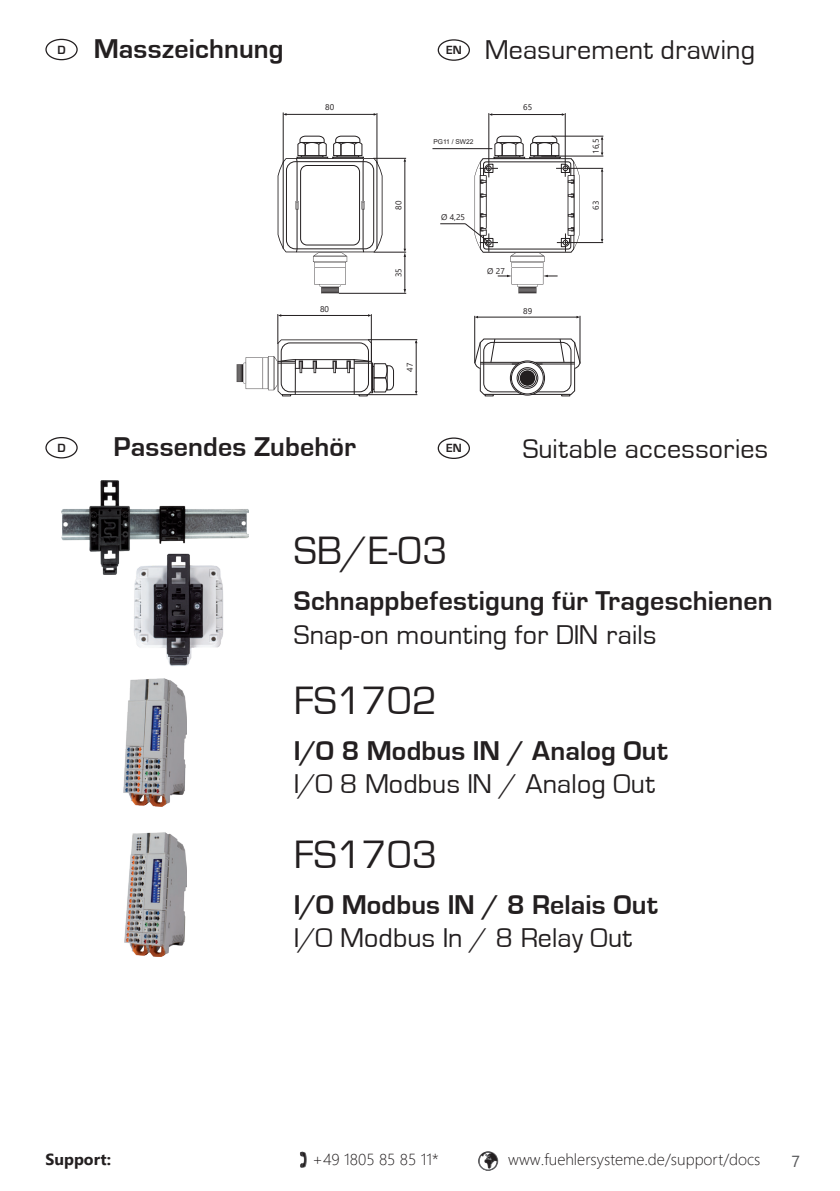
<style>
.page{position:relative;width:840px;height:1191px;background:#fff}
.page>*{position:absolute;margin:0;border:0;box-sizing:border-box;transform-origin:0 0}
.t1{font:40.8px "Eurostile";color:#231f20}
.headerDE{font:700 28px "Eurostile";letter-spacing:.005em;color:#231f20}
.headerDE-2{font:28px "Eurostile";letter-spacing:.005em;color:#231f20}
.t2{font:300 16px "Segoe UI";color:#231f20}
.t3{font:700 16px "Segoe UI";color:#231f20}
.t4{font:16px "Segoe UI";color:#57585a}
.t5{font:700 12.2px "Eurostile";color:#231f20}
.t6{font:8.4px "Segoe UI";color:#231f20}
.t7{font:6.6px "Arial";color:#231f20}
.s1{color:#8a8c8f}
</style>
<div class="page">
<svg style="left:246px;top:112px;width:357px;height:284px"></svg>
<div style="left:510px;top:256px;width:34px;height:6px;background:#fff"></div>
<div style="left:511px;top:262px;width:31px;height:5px;background:#fff"></div>
<div style="left:313px;top:256px;width:33px;height:6px;background:#fff"></div>
<div style="left:314px;top:262px;width:31px;height:5px;background:#fff"></div>
<svg style="left:314px;top:267px;width:32px;height:26px"></svg>
<svg style="left:474px;top:338px;width:106px;height:58px"></svg>
<div style="left:268px;top:356px;width:6px;height:34px;background:#afaeae"></div>
<div style="left:268px;top:356px;width:5px;height:34px;background:#fff"></div>
<svg style="left:262px;top:357px;width:6px;height:32px"></svg>
<svg style="left:263px;top:357px;width:4px;height:32px"></svg>
<svg style="left:274px;top:339px;width:120px;height:57px"></svg>
<svg style="left:236px;top:357px;width:26px;height:32px"></svg>
<svg style="left:277px;top:135px;width:105px;height:121px"></svg>
<hr style="left:285px;top:114px;width:89px;height:1px;background:#231f20">
<hr style="left:579px;top:316px;width:1px;height:47px;background:#231f20">
<hr style="left:474px;top:316px;width:1px;height:47px;background:#231f20">
<hr style="left:477px;top:317px;width:101px;height:1px;background:#231f20">
<hr style="left:404px;top:256px;width:1px;height:34px;background:#231f20">
<svg style="left:497px;top:267px;width:60px;height:26px"></svg>
<hr style="left:488px;top:113px;width:1px;height:57px;background:#231f20">
<hr style="left:564px;top:113px;width:1px;height:56px;background:#231f20">
<hr style="left:492px;top:114px;width:70px;height:1px;background:#231f20">
<svg style="left:488px;top:113px;width:4px;height:3px"></svg>
<hr style="left:564px;top:168px;width:38px;height:1px;background:#231f20">
<hr style="left:565px;top:242px;width:37px;height:1px;background:#231f20">
<hr style="left:601px;top:170px;width:1px;height:70px;background:#231f20">
<svg style="left:600px;top:168px;width:3px;height:4px"></svg>
<hr style="left:373px;top:158px;width:33px;height:1px;background:#231f20">
<hr style="left:404px;top:160px;width:1px;height:89px;background:#231f20">
<hr style="left:373px;top:252px;width:33px;height:1px;background:#231f20">
<hr style="left:339px;top:293px;width:67px;height:1px;background:#231f20">
<svg style="left:403px;top:249px;width:3px;height:8px"></svg>
<hr style="left:283px;top:112px;width:1px;height:51px;background:#231f20">
<hr style="left:376px;top:113px;width:1px;height:50px;background:#231f20">
<svg style="left:440px;top:135px;width:139px;height:121px"></svg>
<hr style="left:541px;top:156px;width:62px;height:1px;background:#231f20">
<hr style="left:551px;top:136px;width:52px;height:1px;background:#231f20">
<svg style="left:600px;top:136px;width:3px;height:20px"></svg>
<hr style="left:432px;top:148px;width:60px;height:1px;background:#231f20">
<hr style="left:368px;top:339px;width:49px;height:1px;background:#231f20">
<hr style="left:367px;top:394px;width:50px;height:1px;background:#231f20">
<hr style="left:415px;top:341px;width:1px;height:51px;background:#231f20">
<hr style="left:371px;top:314px;width:1px;height:47px;background:#231f20">
<hr style="left:277px;top:314px;width:1px;height:30px;background:#231f20">
<hr style="left:280px;top:315px;width:89px;height:1px;background:#231f20">
<img style="left:62px;top:481px;width:186px;height:93px">
<img style="left:133px;top:552px;width:90px;height:114px">
<img style="left:124px;top:678px;width:62px;height:129px">
<img style="left:124px;top:832px;width:62px;height:124px">
<div style="left:45px;top:39px;width:33px;height:21px;border:1px solid #231f20;border-radius:50%"></div>
<div style="left:437px;top:39px;width:32px;height:22px;border:1px solid #231f20;border-radius:50%"></div>
<div style="left:45px;top:437px;width:33px;height:21px;border:1px solid #231f20;border-radius:50%"></div>
<div style="left:437px;top:437px;width:32px;height:22px;border:1px solid #231f20;border-radius:50%"></div>
<p class="t5" style="left:57px;top:43px;width:10px">D</p>
<p class="headerDE" style="left:94px;top:33px;width:191px">Masszeichnung</p>
<p class="t5" style="left:446px;top:43px;width:17px">EN</p>
<p class="headerDE-2" style="left:484px;top:35px;width:271px">Measurement drawing</p>
<p class="t6" style="left:325px;top:99px;width:10px">80</p>
<p class="t6" style="left:320px;top:301px;width:10px">80</p>
<p class="t7" style="left:433px;top:138px;width:42px">PG11 / SW22</p>
<p class="t6" style="left:523px;top:99px;width:10px">65</p>
<p class="t6" style="left:390px;top:210px;width:10px;rotate:-90deg">80</p>
<p class="t6" style="left:390px;top:277px;width:10px;rotate:-90deg">35</p>
<p class="t6" style="left:402px;top:372px;width:10px;rotate:-90deg">47</p>
<p class="t6" style="left:441px;top:209px;width:25px">Ø 4,25</p>
<p class="t6" style="left:487px;top:263px;width:19px">Ø 27</p>
<p class="t6" style="left:523px;top:303px;width:10px">89</p>
<p class="t6" style="left:587px;top:153px;width:17px;rotate:-90deg">16,5</p>
<p class="t6" style="left:587px;top:210px;width:10px;rotate:-90deg">63</p>
<p class="t5" style="left:57px;top:441px;width:10px">D</p>
<p class="headerDE" style="left:113px;top:431px;width:244px">Passendes Zubehör</p>
<p class="t5" style="left:446px;top:441px;width:17px">EN</p>
<p class="headerDE-2" style="left:522px;top:433px;width:247px">Suitable accessories</p>
<p class="t1" style="left:294px;top:529px;width:155px">SB/E-03</p>
<p class="headerDE" style="left:294px;top:585px;width:480px">Schnappbefestigung für Trageschienen</p>
<p class="headerDE-2" style="left:294px;top:619px;width:363px">Snap-on mounting for DIN rails</p>
<p class="t1" style="left:294px;top:678px;width:144px">FS1702</p>
<p class="headerDE" style="left:294px;top:735px;width:375px">I/O 8 Modbus IN / Analog Out</p>
<p class="headerDE-2" style="left:294px;top:769px;width:362px">I/O 8 Modbus IN / Analog Out</p>
<p class="t1" style="left:294px;top:832px;width:144px">FS1703</p>
<p class="headerDE" style="left:294px;top:889px;width:365px">I/O Modbus IN / 8 Relais Out</p>
<p class="headerDE-2" style="left:294px;top:923px;width:339px">I/O Modbus In / 8 Relay Out</p>
<p class="t3" style="left:45px;top:1144px;width:67px">Support:</p>
<p class="t2" style="left:312px;top:1144px;width:127px">+49 1805 85 85 11*</p>
<p class="t2" style="left:478px;top:1144px;width:283px"><span class="s1">✓</span> www.fuehlersysteme.de/support/docs</p>
<p class="t4" style="left:791px;top:1146px;width:10px">7</p>
</div>
